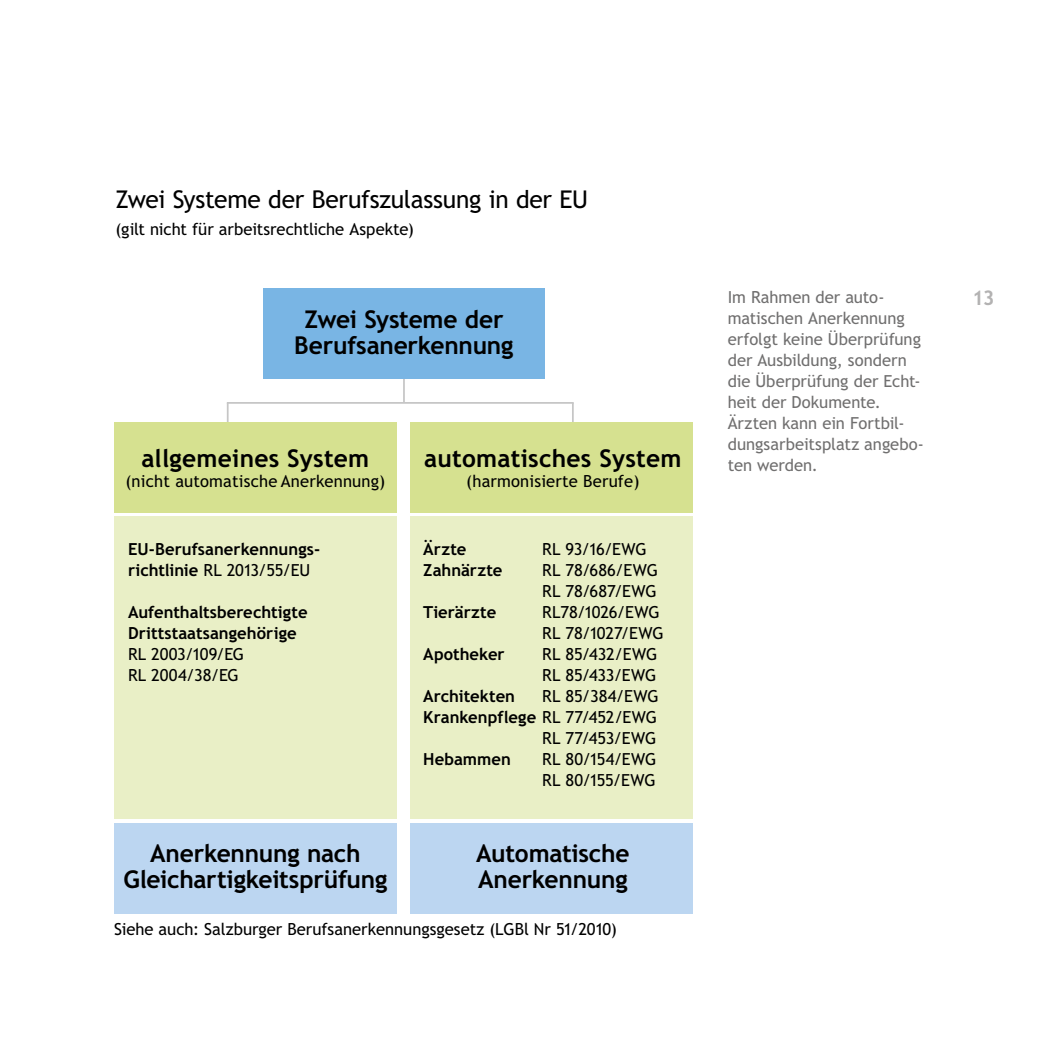
<style>
.page{position:relative;width:1042px;height:1042px;background:#fff}
.page>*{position:absolute;margin:0;border:0;box-sizing:border-box;transform-origin:0 0}
.t1{font:700 24.5px/26.2px "Trebuchet SBG2";letter-spacing:-.01em;color:#000;text-align:center}
.t2{font:24.5px "Trebuchet SBG2";letter-spacing:-.015em;color:#000}
.t3{font:700 24.5px "Trebuchet SBG2";letter-spacing:.01em;color:#000}
.t4{font:700 20.12px "Trebuchet SBG2";color:#b3b2b2}
.t5{font:16.62px/21px "Trebuchet SBG2";letter-spacing:.005em;color:#000}
.t6{font:16.62px/21px "Trebuchet SBG2";color:#706f6f}
.t7{font:700 16.62px/21px "Trebuchet SBG2";color:#000}
.s1{font-weight:400}
.s2{font-weight:700}
</style>
<div class="page">
<hr style="left:403px;top:378px;width:2px;height:24px;background:#c6c6c6">
<hr style="left:572px;top:403px;width:2px;height:21px;background:#c6c6c6">
<hr style="left:227px;top:403px;width:2px;height:21px;background:#c6c6c6">
<hr style="left:227px;top:402px;width:347px;height:2px;background:#c6c6c6">
<div style="left:263px;top:288px;width:281px;height:91px;background:#79b5e4"></div>
<div style="left:114px;top:516px;width:283px;height:303px;background:#e9efc6"></div>
<div style="left:410px;top:516px;width:283px;height:303px;background:#e9efc6"></div>
<div style="left:114px;top:422px;width:283px;height:91px;background:#d6e190"></div>
<div style="left:114px;top:822px;width:283px;height:91px;background:#bcd6f1"></div>
<div style="left:410px;top:422px;width:283px;height:91px;background:#d6e190"></div>
<div style="left:410px;top:822px;width:283px;height:91px;background:#bcd6f1"></div>
<h1 class="t2" style="left:115px;top:185px;width:474px">Zwei Systeme der Berufszulassung in der EU</h1>
<p class="t5" style="left:115px;top:218px;width:300px">(gilt nicht für arbeitsrechtliche Aspekte)</p>
<h1 class="t1" style="left:294px;top:306px;width:221px">Zwei Systeme der<br>Berufsanerkennung</h1>
<h1 class="t3" style="left:141px;top:443px;width:229px">allgemeines System</h1>
<p class="t5" style="left:125px;top:471px;width:261px">(nicht automatische Anerkennung)</p>
<p class="t7" style="left:128px;top:538px;width:194px">EU-Berufsanerkennungs&shy;richtlinie <span class="s1">RL 2013/55/EU</span></p>
<p class="t7" style="left:128px;top:601px;width:181px">Aufenthaltsberechtigte<br>Drittstaatsangehörige</p>
<p class="t5" style="left:128px;top:644px;width:118px">RL 2003/109/EG<br>RL 2004/38/EG</p>
<h1 class="t1" style="left:123px;top:840px;width:265px">Anerkennung nach<br>Gleichartigkeitsprüfung</h1>
<h1 class="t3" style="left:424px;top:443px;width:259px">automatisches System</h1>
<p class="t5" style="left:466px;top:471px;width:175px">(harmonisierte Berufe)</p>
<p class="t7" style="left:423px;top:538px;width:45px">Ärzte</p>
<p class="t5" style="left:542px;top:539px;width:106px">RL 93/16/EWG</p>
<p class="t7" style="left:423px;top:559px;width:81px">Zahnärzte</p>
<p class="t5" style="left:542px;top:560px;width:117px">RL 78/686/EWG<br>RL 78/687/EWG</p>
<p class="t7" style="left:423px;top:601px;width:74px">Tierärzte</p>
<p class="t5" style="left:542px;top:602px;width:123px">RL78/1026/EWG<br>RL 78/1027/EWG</p>
<p class="t7" style="left:423px;top:643px;width:83px">Apotheker</p>
<p class="t5" style="left:542px;top:644px;width:116px">RL 85/432/EWG<br>RL 85/433/EWG</p>
<p class="t7" style="left:423px;top:685px;width:93px">Architekten</p>
<p class="t5" style="left:423px;top:686px;width:237px;text-align:right">RL 85/384/EWG<br><span class="s2">Krankenpflege</span> RL 77/452/EWG<br>RL 77/453/EWG</p>
<p class="t7" style="left:423px;top:748px;width:89px">Hebammen</p>
<p class="t5" style="left:542px;top:749px;width:116px">RL 80/154/EWG<br>RL 80/155/EWG</p>
<h1 class="t1" style="left:476px;top:840px;width:155px;text-align:left">Automatische<br>Anerkennung</h1>
<p class="t5" style="left:114px;top:919px;width:504px">Siehe auch: Salzburger Berufsanerkennungsgesetz (LGBl Nr 51/2010)</p>
<p class="t6" style="left:728px;top:287px;width:198px">Im Rahmen der auto&shy;matischen Anerkennung erfolgt keine Überprüfung der Ausbildung, sondern die Überprüfung der Echt&shy;heit der Dokumente.<br>Ärzten kann ein Fortbil&shy;dungsarbeitsplatz angebo&shy;ten werden.</p>
<p class="t4" style="left:973px;top:285px;width:22px">13</p>
</div>
